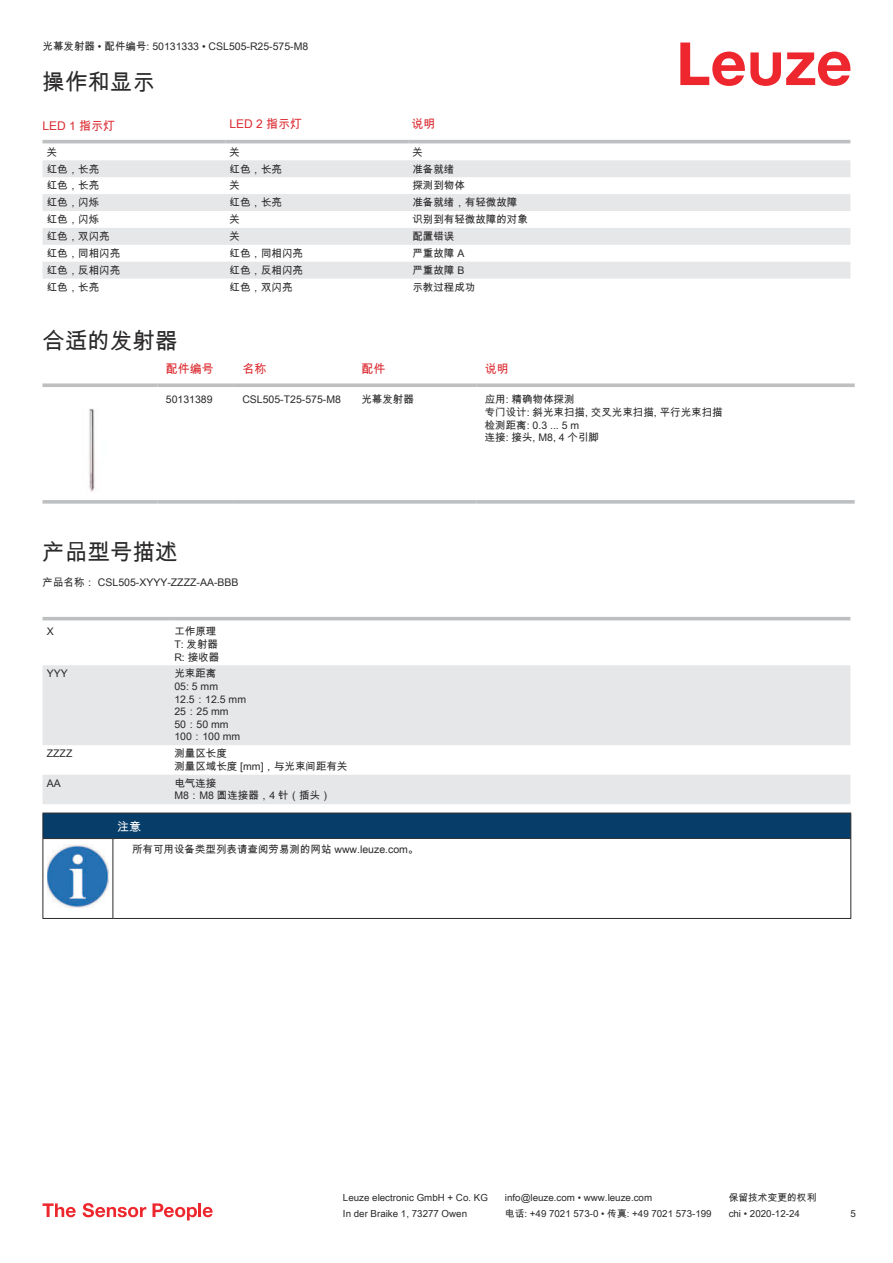
<style>
.page{position:relative;width:893px;height:1263px;background:#fff}
.page>*{position:absolute;margin:0;border:0;box-sizing:border-box;transform-origin:0 0}
.t1{font:22.5px "Arial Unicode MS";color:#2b292a}
.t2{font:12px "Arial Unicode MS";color:#db2a30}
.t3{font:12px "Arial Unicode MS";color:#fff}
.t4{font:10.5px/12.6px "Arial Unicode MS";color:#2b292a}
.t5{font:9.75px "Arial Unicode MS";color:#2b292a}
</style>
<div class="page">
<svg style="left:680px;top:43px;width:170px;height:43px"></svg>
<svg style="left:43px;top:143px;width:807px;height:1px"></svg>
<svg style="left:43px;top:160px;width:807px;height:119px;fill:#e6e7e9"></svg>
<hr style="left:43px;top:140px;width:182px;height:3px;background:#bdbfc1">
<hr style="left:225px;top:140px;width:183px;height:3px;background:#bdbfc1">
<hr style="left:408px;top:140px;width:442px;height:3px;background:#bdbfc1">
<svg style="left:43px;top:383px;width:114px;height:4px"></svg>
<svg style="left:157px;top:383px;width:77px;height:4px"></svg>
<svg style="left:234px;top:383px;width:119px;height:4px"></svg>
<svg style="left:353px;top:383px;width:123px;height:4px"></svg>
<svg style="left:476px;top:383px;width:379px;height:4px;background:#c4c6c8"></svg>
<svg style="left:43px;top:500px;width:114px;height:4px"></svg>
<svg style="left:157px;top:500px;width:77px;height:4px"></svg>
<svg style="left:234px;top:500px;width:119px;height:4px"></svg>
<svg style="left:353px;top:500px;width:123px;height:4px"></svg>
<svg style="left:476px;top:500px;width:379px;height:4px;background:#c3c5c7"></svg>
<img style="left:89px;top:408px;width:6px;height:84px">
<svg style="left:43px;top:620px;width:807px;height:1px"></svg>
<svg style="left:43px;top:665px;width:807px;height:139px;fill:#e6e7e9"></svg>
<hr style="left:43px;top:617px;width:127px;height:3px;background:#bdbfc1">
<hr style="left:170px;top:617px;width:680px;height:3px;background:#bdbfc1">
<svg style="left:43px;top:1203px;width:33px;height:14px"></svg>
<svg style="left:83px;top:1203px;width:63px;height:14px"></svg>
<svg style="left:153px;top:1203px;width:44px;height:17px"></svg>
<hr style="left:198px;top:1203px;width:3px;height:14px;background:#ed272d">
<svg style="left:203px;top:1207px;width:10px;height:10px"></svg>
<hr style="left:43px;top:838px;width:70px;height:1px;background:#2b292a">
<div style="left:43px;top:813px;width:808px;height:25px;background:#063d69"></div>
<hr style="left:113px;top:838px;width:738px;height:1px;background:#2b292a">
<hr style="left:43px;top:839px;width:1px;height:75px;background:#2b292a">
<hr style="left:113px;top:839px;width:1px;height:75px;background:#2b292a">
<hr style="left:850px;top:839px;width:1px;height:75px;background:#2b292a">
<hr style="left:43px;top:918px;width:70px;height:1px;background:#2b292a">
<hr style="left:113px;top:918px;width:738px;height:1px;background:#2b292a">
<img style="left:47px;top:845px;width:61px;height:63px">
<p class="t4" style="left:43px;top:40px;width:267px">光幕发射器 • 配件编号: 50131333 • CSL505-R25-575-M8</p>
<h1 class="t1" style="left:43px;top:66px;width:114px">操作和显示</h1>
<p class="t2" style="left:43px;top:117px;width:74px">LED 1 指示灯</p>
<p class="t2" style="left:230px;top:115px;width:74px">LED 2 指示灯</p>
<p class="t2" style="left:411px;top:115px;width:25px">说明</p>
<p class="t4" style="left:47px;top:145px;width:12px">关</p>
<p class="t4" style="left:230px;top:145px;width:12px">关</p>
<p class="t4" style="left:412px;top:145px;width:12px">关</p>
<p class="t4" style="left:47px;top:162px;width:54px">红色，长亮</p>
<p class="t4" style="left:230px;top:162px;width:54px">红色，长亮</p>
<p class="t4" style="left:412px;top:162px;width:43px">准备就绪</p>
<p class="t4" style="left:47px;top:179px;width:54px">红色，长亮</p>
<p class="t4" style="left:230px;top:179px;width:12px">关</p>
<p class="t4" style="left:412px;top:179px;width:54px">探测到物体</p>
<p class="t4" style="left:47px;top:196px;width:54px">红色，闪烁</p>
<p class="t4" style="left:230px;top:196px;width:54px">红色，长亮</p>
<p class="t4" style="left:412px;top:196px;width:106px">准备就绪，有轻微故障</p>
<p class="t4" style="left:47px;top:213px;width:54px">红色，闪烁</p>
<p class="t4" style="left:230px;top:213px;width:12px">关</p>
<p class="t4" style="left:412px;top:213px;width:117px">识别到有轻微故障的对象</p>
<p class="t4" style="left:47px;top:230px;width:64px">红色，双闪亮</p>
<p class="t4" style="left:230px;top:230px;width:12px">关</p>
<p class="t4" style="left:412px;top:230px;width:43px">配置错误</p>
<p class="t4" style="left:47px;top:247px;width:75px">红色，同相闪亮</p>
<p class="t4" style="left:230px;top:247px;width:75px">红色，同相闪亮</p>
<p class="t4" style="left:412px;top:247px;width:53px">严重故障 A</p>
<p class="t4" style="left:47px;top:264px;width:75px">红色，反相闪亮</p>
<p class="t4" style="left:230px;top:264px;width:75px">红色，反相闪亮</p>
<p class="t4" style="left:412px;top:264px;width:53px">严重故障 B</p>
<p class="t4" style="left:47px;top:281px;width:54px">红色，长亮</p>
<p class="t4" style="left:230px;top:281px;width:64px">红色，双闪亮</p>
<p class="t4" style="left:412px;top:281px;width:64px">示教过程成功</p>
<h1 class="t1" style="left:43px;top:325px;width:137px">合适的发射器</h1>
<p class="t2" style="left:166px;top:360px;width:49px">配件编号</p>
<p class="t2" style="left:242px;top:360px;width:25px">名称</p>
<p class="t2" style="left:361px;top:360px;width:25px">配件</p>
<p class="t2" style="left:485px;top:360px;width:25px">说明</p>
<p class="t4" style="left:166px;top:393px;width:48px">50131389</p>
<p class="t4" style="left:242px;top:393px;width:100px">CSL505-T25-575-M8</p>
<p class="t4" style="left:361px;top:393px;width:54px">光幕发射器</p>
<p class="t4" style="left:485px;top:393px;width:240px">应用: 精确物体探测<br>专门设计: 斜光束扫描, 交叉光束扫描, 平行光束扫描检测距离: 0.3 ... 5 m<br>连接: 接头, M8, 4 个引脚</p>
<h1 class="t1" style="left:43px;top:536px;width:136px">产品型号描述</h1>
<p class="t4" style="left:43px;top:576px;width:198px">产品名称： CSL505-XYYY-ZZZZ-AA-BBB</p>
<p class="t4" style="left:47px;top:625px;width:9px">X</p>
<p class="t4" style="left:174px;top:625px;width:46px">工作原理<br>T: 发射器<br>R: 接收器</p>
<p class="t4" style="left:47px;top:667px;width:23px">YYY</p>
<p class="t4" style="left:174px;top:667px;width:73px">光束距离<br>05: 5 mm<br>12.5：12.5 mm<br>25：25 mm<br>50：50 mm<br>100：100 mm</p>
<p class="t4" style="left:47px;top:747px;width:27px">ZZZZ</p>
<p class="t4" style="left:174px;top:747px;width:175px">测量区长度<br>测量区域长度 [mm]，与光束间距有关</p>
<p class="t4" style="left:47px;top:777px;width:16px">AA</p>
<p class="t4" style="left:174px;top:777px;width:158px">电气连接<br>M8：M8 圆连接器，4 针（插头）</p>
<p class="t3" style="left:117px;top:818px;width:25px">注意</p>
<p class="t4" style="left:132px;top:843px;width:288px">所有可用设备类型列表请查阅劳易测的网站 www.leuze.com。</p>
<p class="t5" style="left:343px;top:1191px;width:146px">Leuze electronic GmbH + Co. KG</p>
<p class="t5" style="left:505px;top:1191px;width:149px">info@leuze.com • www.leuze.com</p>
<p class="t5" style="left:729px;top:1191px;width:89px">保留技术变更的权利</p>
<p class="t5" style="left:343px;top:1206px;width:126px">In der Braike 1, 73277 Owen</p>
<p class="t5" style="left:505px;top:1206px;width:208px">电话: +49 7021 573-0 • 传真: +49 7021 573-199</p>
<p class="t5" style="left:729px;top:1206px;width:73px">chi • 2020-12-24</p>
<p class="t5" style="left:850px;top:1206px;width:7px">5</p>
</div>
